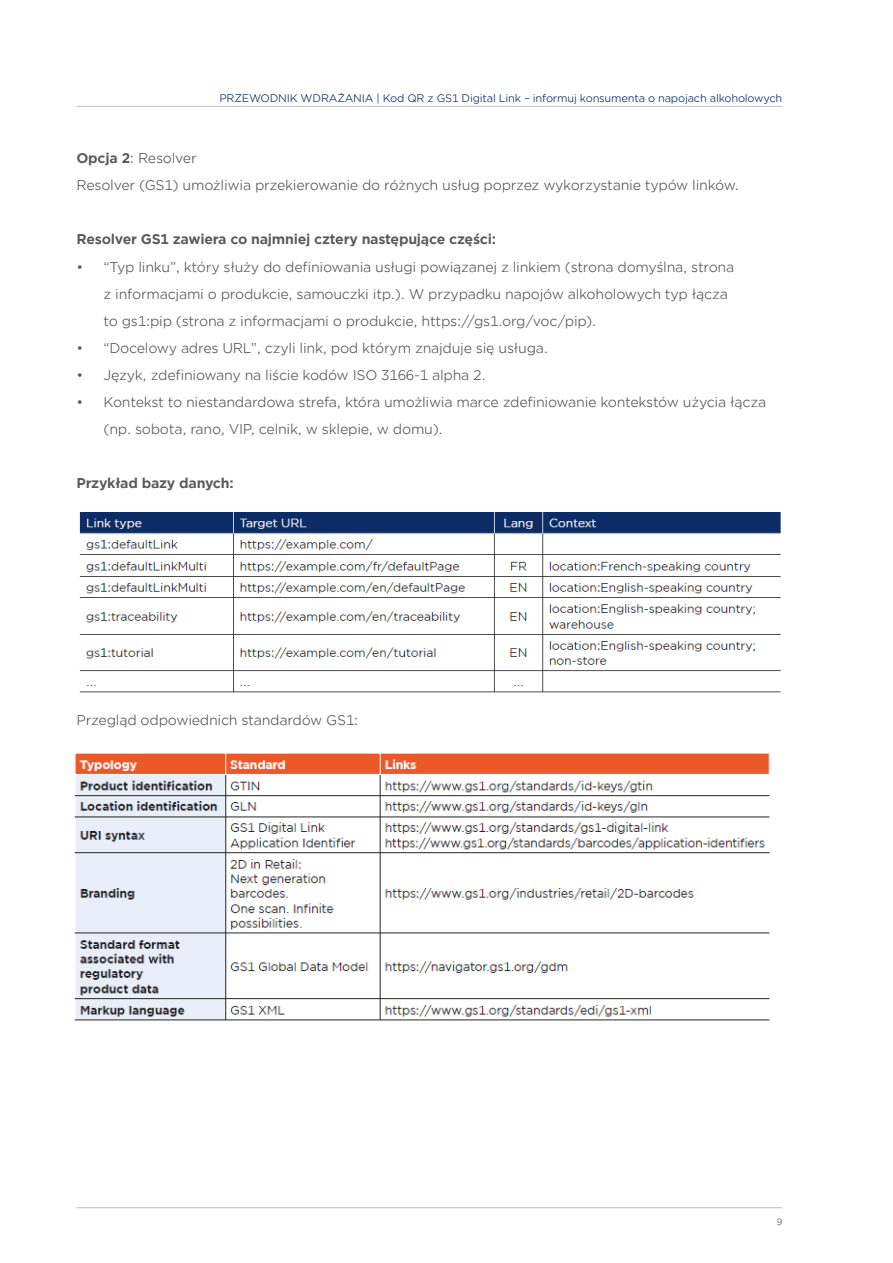
<style>
.page{position:relative;width:893px;height:1263px;background:#fff}
.page>*{position:absolute;margin:0;border:0;box-sizing:border-box;transform-origin:0 0}
.t1{font:13.5px/27px "Gotham Office";letter-spacing:-.02em;color:#58595b}
.t2{font:700 13.5px "Gotham Office";letter-spacing:-.02em;color:#58595b}
.t3{font:10.5px "Gotham Office";letter-spacing:-.02em;color:#002d6c}
.t4{font:9px "Gotham Office";color:#58595b}
.s1{font-weight:700}
</style>
<div class="page">
<hr style="left:77px;top:106px;width:705px;height:1px;background:#bcbec0">
<hr style="left:77px;top:1207px;width:705px;height:1px;background:#bcbec0">
<img style="left:79px;top:512px;width:702px;height:181px">
<img style="left:74px;top:753px;width:696px;height:268px">
<p class="t3" style="left:219px;top:91px;width:564px">PRZEWODNIK WDRAŻANIA | Kod QR z GS1 Digital Link – informuj konsumenta o napojach alkoholowych</p>
<p class="t1" style="left:77px;top:145px;width:664px"><span class="s1">Opcja 2</span>: Resolver<br>Resolver (GS1) umożliwia przekierowanie do różnych usług poprzez wykorzystanie typów linków.</p>
<p class="t2" style="left:77px;top:230px;width:421px">Resolver GS1 zawiera co najmniej cztery następujące części:</p>
<p class="t1" style="left:104px;top:253px;width:632px;text-indent:-27px">• “Typ linku”, który służy do definiowania usługi powiązanej z linkiem (strona domyślna, strona z informacjami o produkcie, samouczki itp.). W przypadku napojów alkoholowych typ łącza to gs1:pip (strona z informacjami o produkcie, https://gs1.org/voc/pip).</p>
<p class="t1" style="left:77px;top:334px;width:473px">• “Docelowy adres URL”, czyli link, pod którym znajduje się usługa.</p>
<p class="t1" style="left:77px;top:361px;width:411px">• Język, zdefiniowany na liście kodów ISO 3166-1 alpha 2.</p>
<p class="t1" style="left:104px;top:388px;width:664px;text-indent:-27px">• Kontekst to niestandardowa strefa, która umożliwia marce zdefiniowanie kontekstów użycia łącza (np. sobota, rano, VIP, celnik, w sklepie, w domu).</p>
<p class="t2" style="left:77px;top:473px;width:159px">Przykład bazy danych:</p>
<p class="t1" style="left:77px;top:706px;width:283px">Przegląd odpowiednich standardów GS1:</p>
<p class="t4" style="left:777px;top:1215px;width:7px">9</p>
</div>
